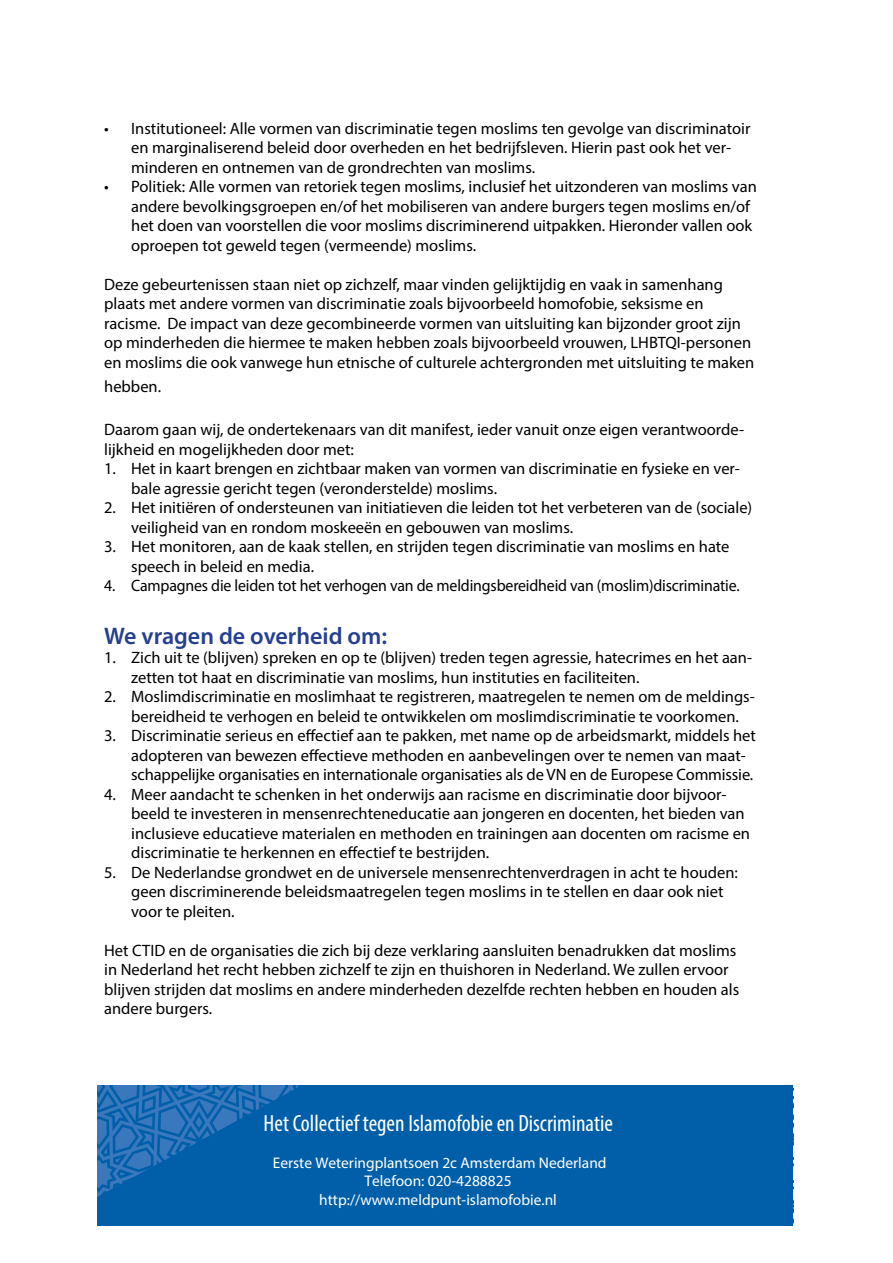
<style>
.page{position:relative;width:893px;height:1263px;background:#fff}
.page>*{position:absolute;margin:0;border:0;box-sizing:border-box;transform-origin:0 0}
.t1{font:600 24px "Myriad Pro";color:#25408f}
.t2{font:condensed 23.55px "Myriad Pro";color:#fff}
.t3{font:16.5px/19.5px "Myriad Pro";color:#000}
.t4{font:16.5px "Myriad Pro";color:#000;scale:.96 1}
.t5{font:15.45px/18.5px "Myriad Pro";color:#fff;text-align:center}
</style>
<div class="page">
<svg style="left:98px;top:1085px;width:198px;height:141px;background:#0f65ad"></svg>
<div style="left:300px;top:1085px;width:32px;height:141px;background:#005fa8"></div>
<div style="left:332px;top:1085px;width:106px;height:141px;background:#005fa8"></div>
<div style="left:438px;top:1085px;width:355px;height:141px;background:#005fa8"></div>
<p class="t3" style="left:131px;top:118px;width:621px;text-indent:-27px">• Institutioneel: Alle vormen van discriminatie tegen moslims ten gevolge van discriminatoir en marginaliserend beleid door overheden en het bedrijfsleven. Hierin past ook het ver&shy;minderen en ontnemen van de grondrechten van moslims.</p>
<p class="t3" style="left:131px;top:177px;width:627px;text-indent:-27px">• Politiek: Alle vormen van retoriek tegen moslims, inclusief het uitzonderen van moslims van andere bevolkingsgroepen en/of het mobiliseren van andere burgers tegen moslims en/of het doen van voorstellen die voor moslims discriminerend uitpakken. Hieronder vallen ook oproepen tot geweld tegen (vermeende) moslims.</p>
<p class="t3" style="left:104px;top:274px;width:652px">Deze gebeurtenissen staan niet op zichzelf, maar vinden gelijktijdig en vaak in samenhang plaats met andere vormen van discriminatie zoals bijvoorbeeld homofobie, seksisme en racisme. De impact van deze gecombineerde vormen van uitsluiting kan bijzonder groot zijn op minderheden die hiermee te maken hebben zoals bijvoorbeeld vrouwen, LHBTQI-personen en moslims die ook vanwege hun etnische of culturele achtergronden met uitsluiting te maken</p>
<p class="t3" style="left:104px;top:376px;width:59px">hebben.</p>
<p class="t3" style="left:104px;top:420px;width:641px">Daarom gaan wij, de ondertekenaars van dit manifest, ieder vanuit onze eigen verantwoorde&shy;lijkheid en mogelijkheden door met:</p>
<p class="t3" style="left:131px;top:459px;width:610px;text-indent:-27px">1. Het in kaart brengen en zichtbaar maken van vormen van discriminatie en fysieke en ver&shy;bale agressie gericht tegen (veronderstelde) moslims.</p>
<p class="t3" style="left:131px;top:498px;width:623px;text-indent:-27px">2. Het initiëren of ondersteunen van initiatieven die leiden tot het verbeteren van de (sociale) veiligheid van en rondom moskeeën en gebouwen van moslims.</p>
<p class="t3" style="left:131px;top:537px;width:600px;text-indent:-27px">3. Het monitoren, aan de kaak stellen, en strijden tegen discriminatie van moslims en hate speech in beleid en media.</p>
<p class="t4" style="left:104px;top:575px;width:663px">4. Campagnes die leiden tot het verhogen van de meldingsbereidheid van (moslim)discriminatie.</p>
<h1 class="t1" style="left:104px;top:620px;width:285px">We vragen de overheid om:</h1>
<p class="t3" style="left:131px;top:648px;width:622px;text-indent:-27px">1. Zich uit te (blijven) spreken en op te (blijven) treden tegen agressie, hatecrimes en het aan&shy;zetten tot haat en discriminatie van moslims, hun instituties en faciliteiten.</p>
<p class="t3" style="left:131px;top:687px;width:625px;text-indent:-27px">2. Moslimdiscriminatie en moslimhaat te registreren, maatregelen te nemen om de meldings&shy;bereidheid te verhogen en beleid te ontwikkelen om moslimdiscriminatie te voorkomen.</p>
<p class="t3" style="left:131px;top:726px;width:626px;text-indent:-27px">3. Discriminatie serieus en effectief aan te pakken, met name op de arbeidsmarkt, middels het adopteren van bewezen effectieve methoden en aanbevelingen over te nemen van maat&shy;schappelijke organisaties en internationale organisaties als de VN en de Europese Commissie.</p>
<p class="t3" style="left:131px;top:784px;width:620px;text-indent:-27px">4. Meer aandacht te schenken in het onderwijs aan racisme en discriminatie door bijvoor&shy;beeld te investeren in mensenrechteneducatie aan jongeren en docenten, het bieden van inclusieve educatieve materialen en methoden en trainingen aan docenten om racisme en discriminatie te herkennen en effectief te bestrijden.</p>
<p class="t3" style="left:131px;top:862px;width:608px;text-indent:-27px">5. De Nederlandse grondwet en de universele mensenrechtenverdragen in acht te houden: geen discriminerende beleidsmaatregelen tegen moslims in te stellen en daar ook niet voor te pleiten.</p>
<p class="t3" style="left:104px;top:940px;width:637px">Het CTID en de organisaties die zich bij deze verklaring aansluiten benadrukken dat moslims in Nederland het recht hebben zichzelf te zijn en thuishoren in Nederland. We zullen ervoor blijven strijden dat moslims en andere minderheden dezelfde rechten hebben en houden als andere burgers.</p>
<h2 class="t2" style="left:264px;top:1109px;width:351px">Het Collectief tegen Islamofobie en Discriminatie</h2>
<p class="t5" style="left:273px;top:1153px;width:335px">Eerste Weteringplantsoen 2c Amsterdam Nederland<br>Telefoon: 020-4288825 http://www.meldpunt-islamofobie.nl</p>
</div>
